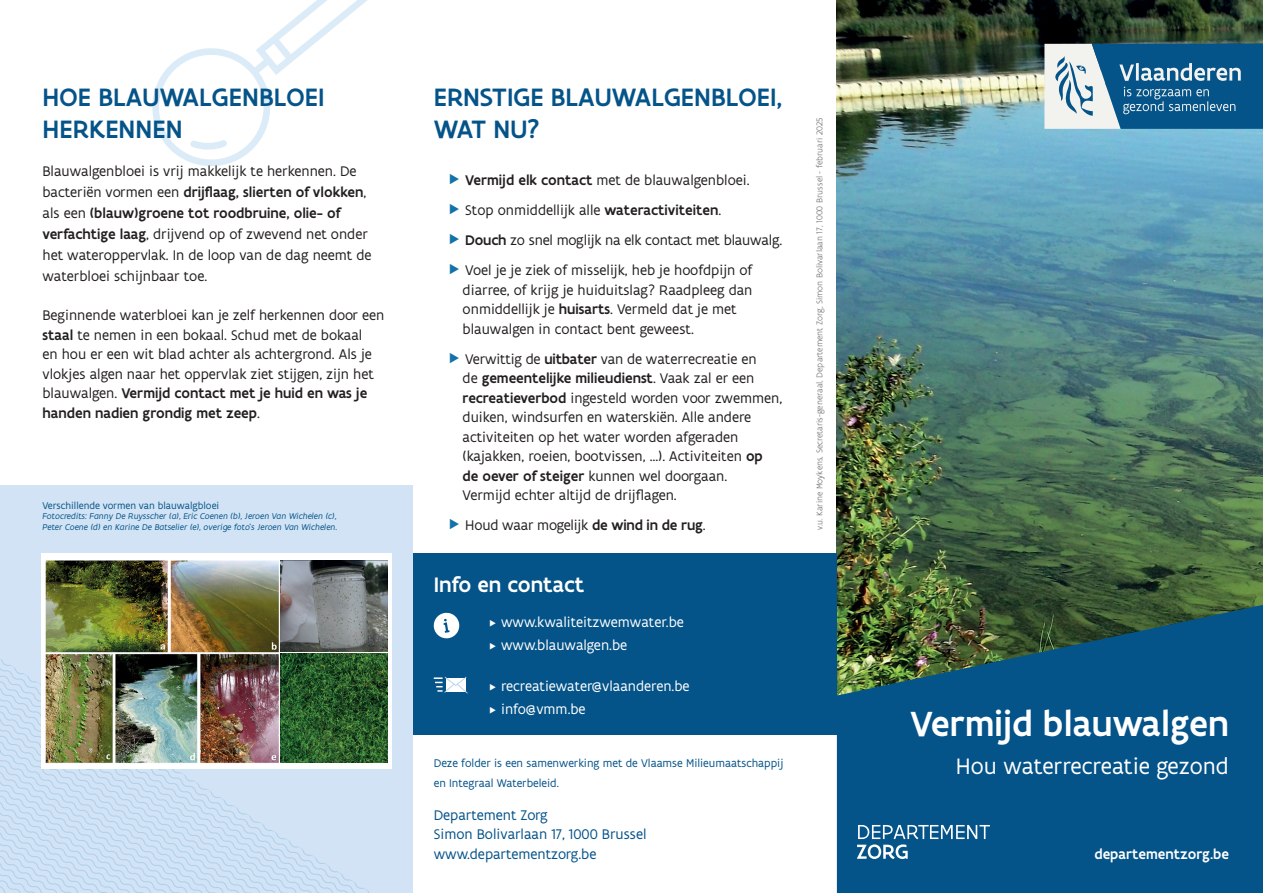
<style>
.page{position:relative;width:1263px;height:893px;background:#fff}
.page>*{position:absolute;margin:0;border:0;box-sizing:border-box;transform-origin:0 0}
.t1{font:500 37.5px "Flanders Art Sans";color:#fff}
.Titel{font:500 27px/32.4px "Flanders Art Sans";letter-spacing:.005em;color:#045389}
.t2{font:24px "Flanders Art Sans";color:#fff}
.t3{font:500 22.5px "Flanders Art Sans";color:#fff}
.t4{font:15px/19.5px "Flanders Art Sans";color:#231f20}
.t5{font:15px "Flanders Art Sans";color:#fff}
.t6{font:15px/19.5px "Flanders Art Sans";color:#045389}
.t7{font:500 15px "Flanders Art Sans";color:#fff}
.t8{font:12px/19.5px "Flanders Art Sans";color:#045389}
.t9{font:10.5px "Flanders Art Sans";color:#045389}
.t10{font:italic 9px/10.8px "Flanders Art Sans";color:#045389}
.t11{font:300 9px "Flanders Art Sans";color:#69696c}
.s1{font-weight:500}
</style>
<div class="page">
<svg style="left:152px;top:0;width:216px;height:166px"></svg>
<img style="left:837px;top:0;width:426px;height:605px">
<svg style="left:837px;top:605px;width:426px;height:288px;background:#0e547a"></svg>
<svg style="left:1044px;top:44px;width:219px;height:85px"></svg>
<svg style="left:857px;top:825px;width:133px;height:34px;background:#3877a1"></svg>
<hr style="left:412px;top:0;width:426px;height:1px;background:#fff101">
<div style="left:412px;top:554px;width:425px;height:181px;background:#045389"></div>
<svg style="left:433px;top:612px;width:27px;height:27px"></svg>
<svg style="left:434px;top:677px;width:34px;height:17px"></svg>
<div style="left:0;top:486px;width:412px;height:407px;background:#d1e3f4"></div>
<svg style="left:0;top:659px;width:369px;height:234px"></svg>
<div style="left:41px;top:554px;width:351px;height:215px;background:#fff"></div>
<img style="left:45px;top:560px;width:234px;height:204px">
<img style="left:280px;top:560px;width:108px;height:92px">
<img style="left:280px;top:654px;width:108px;height:109px">
<p class="Titel" style="left:43px;top:81px;width:283px">HOE BLAUWALGENBLOEI<br>HERKENNEN</p>
<p class="t4" style="left:43px;top:161px;width:331px;line-height:21px">Blauwalgenbloei is vrij makkelijk te herkennen. De bacteriën vormen een <span class="s1">drijflaag, slierten of vlokken</span>, als een <span class="s1">(blauw)groene tot roodbruine, olie- of verfachtige laag</span>, drijvend op of zwevend net onder het wateroppervlak. In de loop van de dag neemt de waterbloei schijnbaar toe.</p>
<p class="t4" style="left:43px;top:305px;width:343px">Beginnende waterbloei kan je zelf herkennen door een <span class="s1">staal</span> te nemen in een bokaal. Schud met de bokaal<br>en hou er een wit blad achter als achtergrond. Als je vlokjes algen naar het oppervlak ziet stijgen, zijn het blauwalgen. <span class="s1">Vermijd contact met je huid en was je handen nadien grondig met zeep</span>.</p>
<p class="t9" style="left:43px;top:499px;width:178px">Verschillende vormen van blauwalgbloei</p>
<p class="t10" style="left:43px;top:511px;width:296px">Fotocredits: Fanny De Ruysscher (a), Eric Coenen (b), Jeroen Van Wichelen (c),<br>Peter Coene (d) en Karine De Batselier (e), overige foto’s Jeroen Van Wichelen.</p>
<p class="Titel" style="left:434px;top:81px;width:350px">ERNSTIGE BLAUWALGENBLOEI,<br>WAT NU?</p>
<p class="t4" style="left:465px;top:170px;width:286px"><span class="s1">Vermijd elk contact</span> met de blauwalgenbloei.</p>
<p class="t4" style="left:465px;top:200px;width:257px">Stop onmiddellijk alle <span class="s1">wateractiviteiten</span>.</p>
<p class="t4" style="left:465px;top:230px;width:319px"><span class="s1">Douch</span> zo snel moglijk na elk contact met blauwalg.</p>
<p class="t4" style="left:465px;top:260px;width:289px">Voel je je ziek of misselijk, heb je hoofdpijn of</p>
<p class="t4" style="left:463px;top:280px;width:291px">diarree, of krijg je huiduitslag? Raadpleeg dan</p>
<p class="t4" style="left:463px;top:299px;width:275px">onmiddellijk je <span class="s1">huisarts</span>. Vermeld dat je met</p>
<p class="t4" style="left:463px;top:319px;width:233px">blauwalgen in contact bent geweest.</p>
<p class="t4" style="left:463px;top:349px;width:321px">Verwittig de <span class="s1">uitbater</span> van de waterrecreatie en<br>de <span class="s1">gemeentelijke milieudienst</span>. Vaak zal er een <span class="s1">recreatieverbod</span> ingesteld worden voor zwemmen, duiken, windsurfen en waterskiën. Alle andere activiteiten op het water worden afgeraden (kajakken, roeien, bootvissen, …). Activiteiten <span class="s1">op de oever of steiger</span> kunnen wel doorgaan.<br>Vermijd echter altijd de drijflagen.</p>
<p class="t4" style="left:465px;top:515px;width:242px">Houd waar mogelijk <span class="s1">de wind in de rug</span>.</p>
<p class="t3" style="left:434px;top:570px;width:152px">Info en contact</p>
<p class="t5" style="left:501px;top:613px;width:184px">www.kwaliteitzwemwater.be</p>
<p class="t5" style="left:501px;top:636px;width:128px">www.blauwalgen.be</p>
<p class="t5" style="left:501px;top:677px;width:190px">recreatiewater@vlaanderen.be</p>
<p class="t5" style="left:501px;top:700px;width:86px">info@vmm.be</p>
<p class="t8" style="left:434px;top:754px;width:351px">Deze folder is een samenwerking met de Vlaamse Milieumaatschappij en Integraal Waterbeleid.</p>
<p class="t6" style="left:434px;top:805px;width:116px">Departement Zorg</p>
<p class="t6" style="left:434px;top:824px;width:214px">Simon Bolivarlaan 17, 1000 Brussel www.departementzorg.be</p>
<p class="t11" style="left:814px;top:530px;width:414px;rotate:-90deg">v.u. Karine Moykens, Secretaris-generaal, Departement Zorg, Simon Bolivarlaan 17, 1000 Brussel - februari 2025</p>
<p class="t1" style="left:910px;top:700px;width:320px">Vermijd blauwalgen</p>
<p class="t2" style="left:956px;top:751px;width:275px">Hou waterrecreatie gezond</p>
<p class="t7" style="left:1094px;top:845px;width:136px">departementzorg.be</p>
</div>
